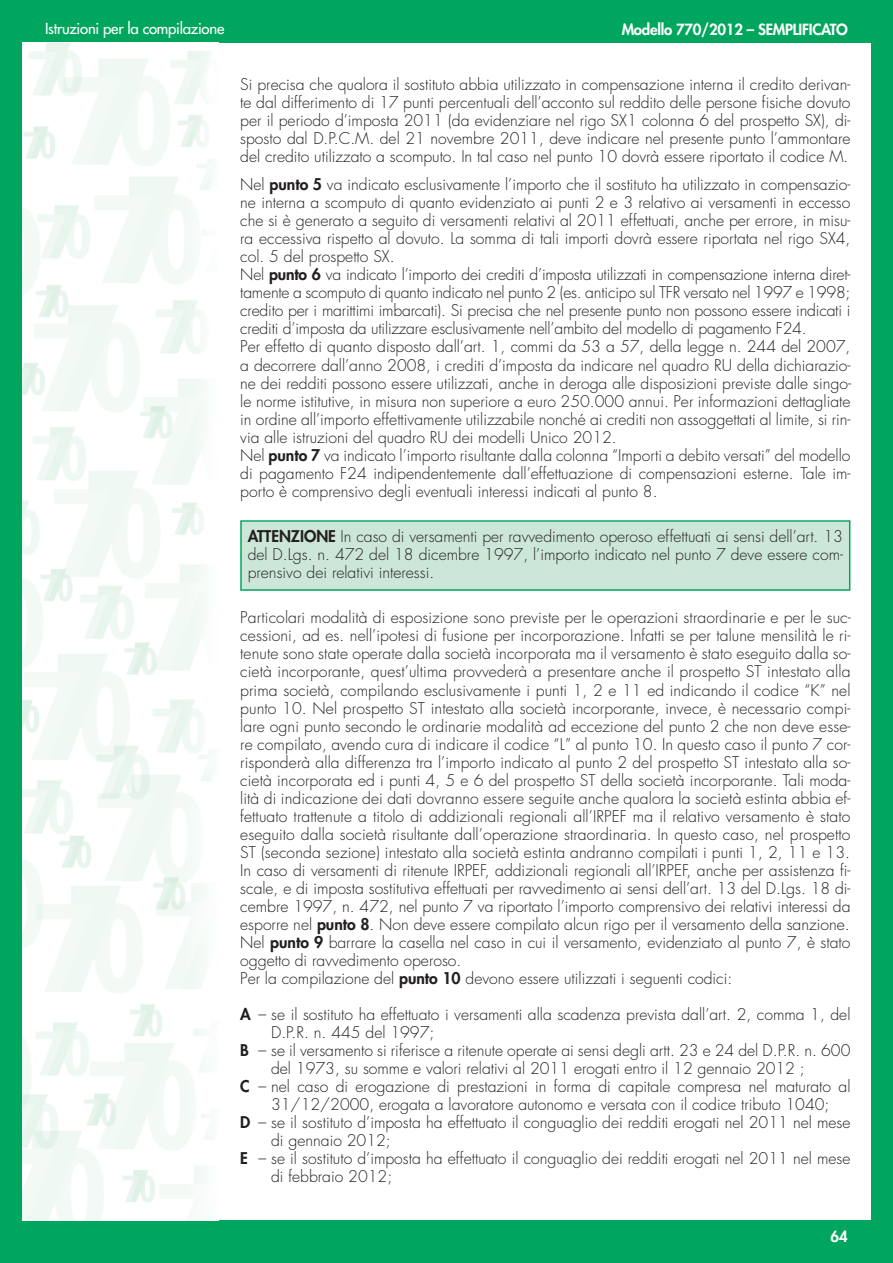
<style>
.page{position:relative;width:893px;height:1263px;background:#fff}
.page>*{position:absolute;margin:0;border:0;box-sizing:border-box;transform-origin:0 0}
.t1{font:300 15.75px/18px "Futura";color:#231f20;text-align:justify}
.t2{font:800 15px "Futura";letter-spacing:-.015em;color:#fff}
.t3{font:15px "Futura";letter-spacing:-.015em;color:#fff}
.s1{font-weight:800}
</style>
<div class="page">
<div style="left:0;top:0;width:893px;height:43px;background:#00a65e"></div>
<div style="left:0;top:43px;width:21px;height:1220px;background:#00a65e"></div>
<div style="left:872px;top:43px;width:21px;height:1177px;background:#00a65e"></div>
<div style="left:0;top:1220px;width:893px;height:43px;background:#00a65e"></div>
<img style="left:22px;top:44px;width:190px;height:1176px">
<div style="left:242px;top:522px;width:607px;height:67px;background:#cce7d7"></div>
<div style="left:240px;top:520px;width:610px;height:71px;border:2px solid #00a65e"></div>
<p class="t3" style="left:45px;top:21px;width:181px">Istruzioni per la compilazione</p>
<p class="t2" style="left:622px;top:23px;width:228px">Modello 770/2012 – SEMPLIFICATO</p>
<p class="t1" style="left:240px;top:76px;width:612px">Si precisa che qualora il sostituto abbia utilizzato in compensazione interna il credito derivan&shy;te dal differimento di 17 punti percentuali dell’acconto sul reddito delle persone fisiche dovuto per il periodo d’imposta 2011 (da evidenziare nel rigo SX1 colonna 6 del prospetto SX), di&shy;sposto dal D.P.C.M. del 21 novembre 2011, deve indicare nel presente punto l’ammontare del credito utilizzato a scomputo. In tal caso nel punto 10 dovrà essere riportato il codice M.</p>
<p class="t1" style="left:240px;top:177px;width:612px;text-align:left">Nel <span class="s1">punto 5</span> va indicato esclusivamente l’importo che il sostituto ha utilizzato in compensazio&shy;ne interna a scomputo di quanto evidenziato ai punti 2 e 3 relativo ai versamenti in eccesso che si è generato a seguito di versamenti relativi al 2011 effettuati, anche per errore, in misu&shy;ra eccessiva rispetto al dovuto. La somma di tali importi dovrà essere riportata nel rigo SX4, col. 5 del prospetto SX.<br>Nel <span class="s1">punto 6</span> va indicato l’importo dei crediti d’imposta utilizzati in compensazione interna diret&shy;tamente a scomputo di quanto indicato nel punto 2 (es. anticipo sul TFR versato nel 1997 e 1998; credito per i marittimi imbarcati). Si precisa che nel presente punto non possono essere indicati i crediti d’imposta da utilizzare esclusivamente nell’ambito del modello di pagamento F24.<br>Per effetto di quanto disposto dall’art. 1, commi da 53 a 57, della legge n. 244 del 2007, a decorrere dall’anno 2008, i crediti d’imposta da indicare nel quadro RU della dichiarazio&shy;ne dei redditi possono essere utilizzati, anche in deroga alle disposizioni previste dalle singo&shy;le norme istitutive, in misura non superiore a euro 250.000 annui. Per informazioni dettagliate in ordine all’importo effettivamente utilizzabile nonché ai crediti non assoggettati al limite, si rin&shy;via alle istruzioni del quadro RU dei modelli Unico 2012.<br>Nel <span class="s1">punto 7</span> va indicato l’importo risultante dalla colonna “Importi a debito versati” del modello di pagamento F24 indipendentemente dall’effettuazione di compensazioni esterne. Tale im&shy;porto è comprensivo degli eventuali interessi indicati al punto 8.</p>
<p class="t1" style="left:248px;top:529px;width:597px"><span class="s1">ATTENZIONE</span> In caso di versamenti per ravvedimento operoso effettuati ai sensi dell’art. 13 del D.Lgs. n. 472 del 18 dicembre 1997, l’importo indicato nel punto 7 deve essere com&shy;prensivo dei relativi interessi.</p>
<p class="t1" style="left:240px;top:610px;width:612px;text-align:left">Particolari modalità di esposizione sono previste per le operazioni straordinarie e per le suc&shy;cessioni, ad es. nell’ipotesi di fusione per incorporazione. Infatti se per talune mensilità le ri&shy;tenute sono state operate dalla società incorporata ma il versamento è stato eseguito dalla so&shy;cietà incorporante, quest’ultima provvederà a presentare anche il prospetto ST intestato alla prima società, compilando esclusivamente i punti 1, 2 e 11 ed indicando il codice “K” nel punto 10. Nel prospetto ST intestato alla società incorporante, invece, è necessario compi&shy;lare ogni punto secondo le ordinarie modalità ad eccezione del punto 2 che non deve esse&shy;re compilato, avendo cura di indicare il codice “L” al punto 10. In questo caso il punto 7 cor&shy;risponderà alla differenza tra l’importo indicato al punto 2 del prospetto ST intestato alla so&shy;cietà incorporata ed i punti 4, 5 e 6 del prospetto ST della società incorporante. Tali moda&shy;lità di indicazione dei dati dovranno essere seguite anche qualora la società estinta abbia ef&shy;fettuato trattenute a titolo di addizionali regionali all’IRPEF ma il relativo versamento è stato eseguito dalla società risultante dall’operazione straordinaria. In questo caso, nel prospetto ST (seconda sezione) intestato alla società estinta andranno compilati i punti 1, 2, 11 e 13.<br>In caso di versamenti di ritenute IRPEF, addizionali regionali all’IRPEF, anche per assistenza fi&shy;scale, e di imposta sostitutiva effettuati per ravvedimento ai sensi dell’art. 13 del D.Lgs. 18 di&shy;cembre 1997, n. 472, nel punto 7 va riportato l’importo comprensivo dei relativi interessi da esporre nel <span class="s1">punto 8</span>. Non deve essere compilato alcun rigo per il versamento della sanzione.<br>Nel <span class="s1">punto 9</span> barrare la casella nel caso in cui il versamento, evidenziato al punto 7, è stato oggetto di ravvedimento operoso.<br>Per la compilazione del <span class="s1">punto 10</span> devono essere utilizzati i seguenti codici:</p>
<p class="t1" style="left:240px;top:1006px;width:612px"><span class="s1">A</span> – se il sostituto ha effettuato i versamenti alla scadenza prevista dall’art. 2, comma 1, del</p>
<p class="t1" style="left:271px;top:1024px;width:165px">D.P.R. n. 445 del 1997;</p>
<p class="t1" style="left:240px;top:1042px;width:612px"><span class="s1">B</span> – se il versamento si riferisce a ritenute operate ai sensi degli artt. 23 e 24 del D.P.R. n. 600</p>
<p class="t1" style="left:271px;top:1061px;width:535px">del 1973, su somme e valori relativi al 2011 erogati entro il 12 gennaio 2012 ;</p>
<p class="t1" style="left:240px;top:1079px;width:612px"><span class="s1">C</span> – nel caso di erogazione di prestazioni in forma di capitale compresa nel maturato al</p>
<p class="t1" style="left:271px;top:1097px;width:560px">31/12/2000, erogata a lavoratore autonomo e versata con il codice tributo 1040;</p>
<p class="t1" style="left:240px;top:1115px;width:612px"><span class="s1">D</span> – se il sostituto d’imposta ha effettuato il conguaglio dei redditi erogati nel 2011 nel mese</p>
<p class="t1" style="left:271px;top:1133px;width:121px">di gennaio 2012;</p>
<p class="t1" style="left:240px;top:1151px;width:612px"><span class="s1">E</span> – se il sostituto d’imposta ha effettuato il conguaglio dei redditi erogati nel 2011 nel mese</p>
<p class="t1" style="left:271px;top:1169px;width:123px">di febbraio 2012;</p>
<p class="t2" style="left:831px;top:1229px;width:19px">64</p>
</div>
